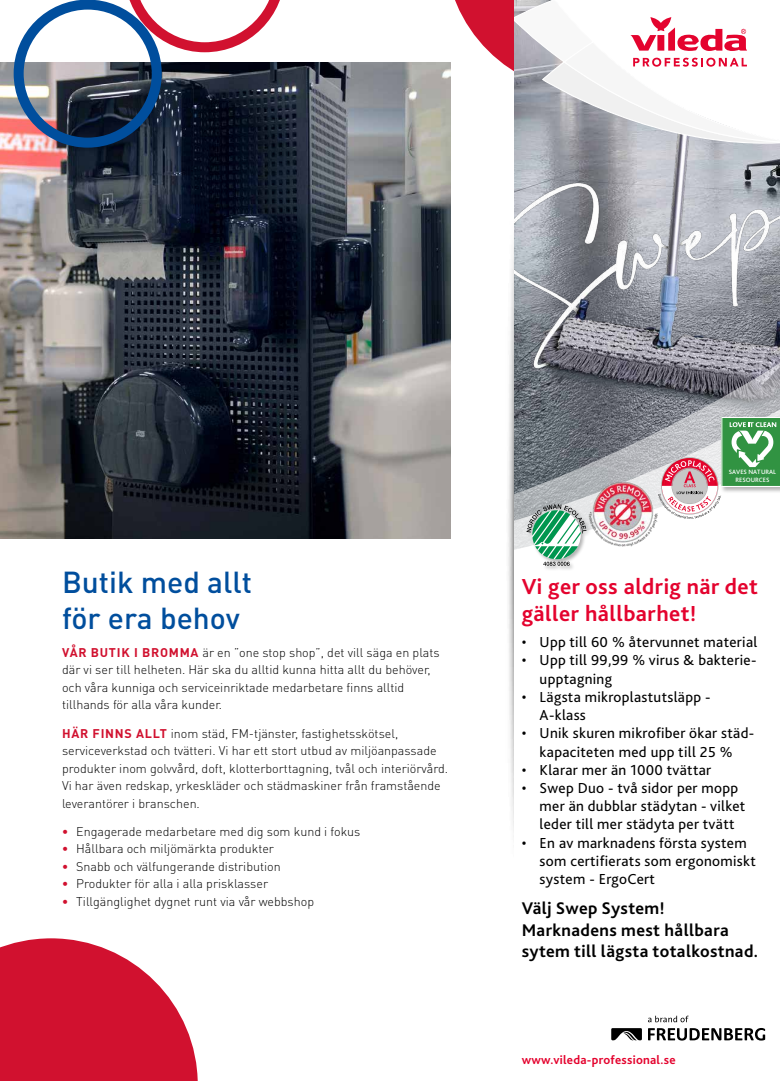
<style>
.page{position:relative;width:780px;height:1081px;background:#fff}
.page>*{position:absolute;margin:0;border:0;box-sizing:border-box;transform-origin:0 0}
.t1{font:500 30px/36px "DIN Pro";color:#004e9d}
.t2{font:700 22.75px/27.2px "Bliss 2";letter-spacing:.02em;color:#e4032e}
.t3{font:700 17.75px/21.2px "Bliss 2";letter-spacing:.02em;color:#000}
.t4{font:15.12px/18.2px "Bliss 2";letter-spacing:.02em;color:#000}
.t5{font:700 12.62px "Bliss 2";letter-spacing:.02em;color:#e4032e}
.t6{font:300 12.5px/17.5px "DIN Pro";color:#000}
.t7{font:500 6.5px/7.9px "Bliss Pro";color:#fff;text-align:center}
.s1{font-weight:700;color:#d1112f}
</style>
<div class="page">
<img style="left:0;top:62px;width:450px;height:477px">
<svg style="left:0;top:938px;width:198px;height:143px"></svg>
<svg style="left:124px;top:0;width:156px;height:52px"></svg>
<div style="left:14px;top:0;width:148px;height:148px;border:10px solid #004e9d;border-radius:50%"></div>
<img style="left:508px;top:243px;width:6px;height:594px">
<img style="left:514px;top:204px;width:266px;height:107px">
<svg style="left:514px;top:311px;width:266px;height:239px;background:#8b8d95"></svg>
<div style="left:525px;top:503px;width:66px;height:68px;background:#000;opacity:.3"></div>
<svg style="left:526px;top:504px;width:60px;height:62px"></svg>
<img style="left:588px;top:480px;width:69px;height:68px">
<svg style="left:658px;top:417px;width:122px;height:102px"></svg>
<svg style="left:445px;top:0;width:335px;height:204px"></svg>
<svg style="left:648px;top:1028px;width:117px;height:12px"></svg>
<svg style="left:611px;top:1028px;width:31px;height:12px"></svg>
<svg style="left:648px;top:1015px;width:40px;height:7px"></svg>
<h1 class="t1" style="left:62px;top:562px;width:191px">Butik med allt för era behov</h1>
<p class="t6" style="left:62px;top:643px;width:379px"><span class="s1">VÅR BUTIK I BROMMA</span> är en ”one stop shop”, det vill säga en plats där vi ser till helheten. Här ska du alltid kunna hitta allt du behöver, och våra kunniga och serviceinriktade medarbetare finns alltid tillhands för alla våra kunder.</p>
<p class="t6" style="left:62px;top:724px;width:387px"><span class="s1">HÄR FINNS ALLT</span> inom städ, FM-tjänster, fastighetsskötsel, serviceverkstad och tvätteri. Vi har ett stort utbud av miljöanpassade produkter inom golvvård, doft, klotterborttagning, tvål och interiörvård.<br>Vi har även redskap, yrkeskläder och städmaskiner från framstående leverantörer i branschen.</p>
<p class="t6" style="left:62px;top:822px;width:300px"><span class="s1">•</span> Engagerade medarbetare med dig som kund i fokus</p>
<p class="t6" style="left:62px;top:839px;width:213px"><span class="s1">•</span> Hållbara och miljömärkta produkter</p>
<p class="t6" style="left:62px;top:857px;width:220px"><span class="s1">•</span> Snabb och välfungerande distribution</p>
<p class="t6" style="left:62px;top:874px;width:207px"><span class="s1">•</span> Produkter för alla i alla prisklasser</p>
<p class="t6" style="left:62px;top:892px;width:253px"><span class="s1">•</span> Tillgänglighet dygnet runt via vår webbshop</p>
<p class="t7" style="left:728px;top:468px;width:49px">SAVES NATURAL<br>RESOURCES</p>
<h2 class="t2" style="left:521px;top:572px;width:238px">Vi ger oss aldrig när det gäller hållbarhet!</h2>
<p class="t4" style="left:521px;top:633px;width:237px">• Upp till 60 % återvunnet material</p>
<p class="t4" style="left:539px;top:651px;width:218px;text-indent:-18px">• Upp till 99,99 % virus &amp; bakterie&shy;upptagning</p>
<p class="t4" style="left:539px;top:688px;width:172px;text-indent:-18px">• Lägsta mikroplastutsläpp -<br>A-klass</p>
<p class="t4" style="left:521px;top:724px;width:234px;text-align:center">• Unik skuren mikrofiber ökar städ&shy;kapaciteten med upp till 25 %</p>
<p class="t4" style="left:521px;top:760px;width:191px">• Klarar mer än 1000 tvättar</p>
<p class="t4" style="left:539px;top:779px;width:207px;text-indent:-18px">• Swep Duo - två sidor per mopp mer än dubblar städytan - vilket leder till mer städyta per tvätt</p>
<p class="t4" style="left:539px;top:833px;width:218px;text-indent:-18px">• En av marknadens första system som certifierats som ergonomiskt system - ErgoCert</p>
<h3 class="t3" style="left:521px;top:898px;width:238px">Välj Swep System!<br>Marknadens mest hållbara sytem till lägsta totalkostnad.</h3>
<p class="t5" style="left:521px;top:1052px;width:155px">www.vileda-professional.se</p>
</div>
